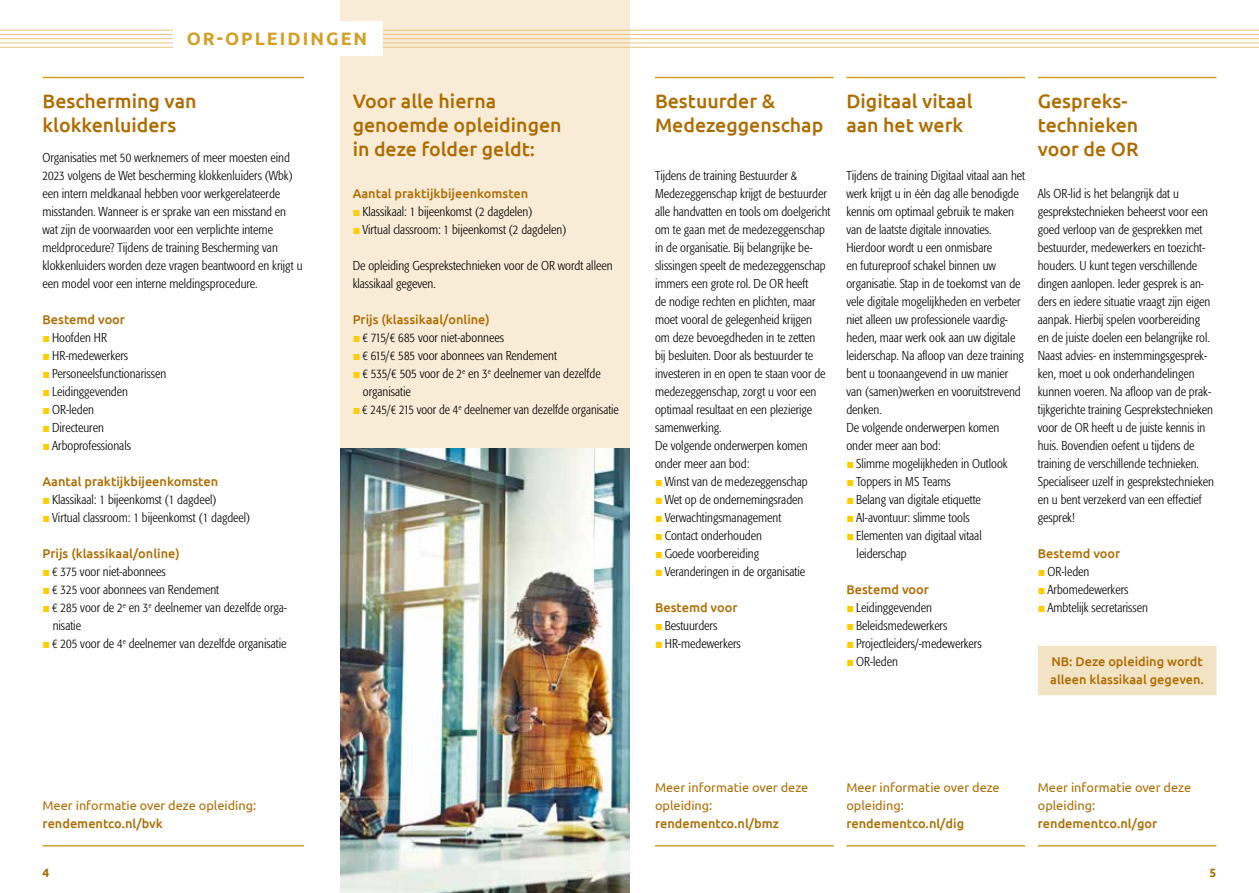
<style>
.page{position:relative;width:1259px;height:893px;background:#fff}
.page>*{position:absolute;margin:0;border:0;box-sizing:border-box;transform-origin:0 0}
.t1{font:500 19.5px/24px "Ubuntu";color:#ad6c00}
.t2{font:700 18px "Ubuntu";letter-spacing:.11em;color:#d1a025}
.t3{font:300 condensed 12.75px/18px "Formata";color:#000}
.t4{font:500 12.75px/18px "Ubuntu";color:#ad6c00}
.t5{font:12.75px/18px "Ubuntu";color:#ad6c00}
.t6{font:700 12px "Ubuntu";color:#ad6c00}
.s1{font-family:"Arial GEO";font-weight:400;font-stretch:normal;color:#fc0}
</style>
<div class="page">
<div style="left:340px;top:0;width:289px;height:853px;background:#f8ecd6"></div>
<hr style="left:0;top:30px;width:1259px;height:1px;background:#eac47d">
<hr style="left:0;top:34px;width:1259px;height:1px;background:#eac47d">
<hr style="left:0;top:38px;width:1259px;height:1px;background:#eac47d">
<hr style="left:0;top:43px;width:1259px;height:1px;background:#eac47d">
<hr style="left:0;top:47px;width:1259px;height:1px;background:#eac47d">
<hr style="left:43px;top:77px;width:261px;height:1px;background:#d1a025">
<hr style="left:43px;top:845px;width:261px;height:2px;background:#d1a025">
<div style="left:173px;top:21px;width:210px;height:35px;background:#fff"></div>
<hr style="left:655px;top:77px;width:178px;height:1px;background:#d1a025">
<hr style="left:655px;top:845px;width:178px;height:2px;background:#d1a025">
<hr style="left:846px;top:77px;width:179px;height:1px;background:#d1a025">
<hr style="left:846px;top:845px;width:179px;height:2px;background:#d1a025">
<hr style="left:1037px;top:77px;width:179px;height:1px;background:#d1a025">
<div style="left:1037px;top:646px;width:179px;height:49px;background:#f1e3c4"></div>
<hr style="left:1037px;top:845px;width:179px;height:2px;background:#d1a025">
<img style="left:340px;top:449px;width:289px;height:444px">
<h2 class="t2" style="left:187px;top:28px;width:182px">OR-OPLEIDINGEN</h2>
<h1 class="t1" style="left:43px;top:88px;width:156px">Bescherming van klokkenluiders</h1>
<p class="t3" style="left:43px;top:149px;width:261px">Organisaties met 50 werknemers of meer moesten eind 2023 volgens de Wet bescherming klokkenluiders (Wbk) een intern meldkanaal hebben voor werkgerelateerde misstanden. Wanneer is er sprake van een misstand en wat zijn de voorwaarden voor een verplichte interne meldprocedure? Tijdens de training Bescherming van klokkenluiders worden deze vragen beantwoord en krijgt u een model voor een interne meldingsprocedure.</p>
<p class="t4" style="left:43px;top:310px;width:84px">Bestemd voor</p>
<p class="t3" style="left:43px;top:329px;width:66px"><span class="s1">■</span> Hoofden HR</p>
<p class="t3" style="left:43px;top:347px;width:87px"><span class="s1">■</span> HR-medewerkers</p>
<p class="t3" style="left:43px;top:365px;width:125px"><span class="s1">■</span> Personeelsfunctionarissen</p>
<p class="t3" style="left:43px;top:383px;width:87px"><span class="s1">■</span> Leidinggevenden</p>
<p class="t3" style="left:43px;top:401px;width:53px"><span class="s1">■</span>OR-leden</p>
<p class="t3" style="left:43px;top:419px;width:63px"><span class="s1">■</span> Directeuren</p>
<p class="t3" style="left:43px;top:437px;width:90px"><span class="s1">■</span> Arboprofessionals</p>
<p class="t4" style="left:43px;top:472px;width:177px">Aantal praktijkbijeenkomsten</p>
<p class="t3" style="left:43px;top:491px;width:175px"><span class="s1">■</span> Klassikaal: 1 bijeenkomst (1 dagdeel)</p>
<p class="t3" style="left:43px;top:509px;width:209px"><span class="s1">■</span> Virtual classroom: 1 bijeenkomst (1 dagdeel)</p>
<p class="t4" style="left:43px;top:544px;width:139px">Prijs (klassikaal/online)</p>
<p class="t3" style="left:43px;top:563px;width:125px"><span class="s1">■</span> € 375 voor niet-abonnees</p>
<p class="t3" style="left:43px;top:581px;width:178px"><span class="s1">■</span> € 325 voor abonnees van Rendement</p>
<p class="t3" style="left:53px;top:599px;width:236px;text-indent:-10px"><span class="s1">■</span> € 285 voor de 2<sup>e</sup> en 3<sup>e</sup> deelnemer van dezelfde orga&shy;nisatie</p>
<p class="t3" style="left:43px;top:635px;width:245px"><span class="s1">■</span> € 205 voor de 4<sup>e</sup> deelnemer van dezelfde organisatie</p>
<h1 class="t1" style="left:353px;top:88px;width:210px">Voor alle hierna genoemde opleidingen in deze folder geldt:</h1>
<h1 class="t1" style="left:846px;top:88px;width:128px">Digitaal vitaal aan het werk</h1>
<p class="t3" style="left:846px;top:167px;width:180px">Tijdens de training Digitaal vitaal aan het werk krijgt u in één dag alle benodigde kennis om optimaal gebruik te maken van de laatste digitale innovaties.<br>Hierdoor wordt u een onmisbare<br>en futureproof schakel binnen uw organisatie. Stap in de toekomst van de vele digitale mogelijkheden en verbeter niet alleen uw professionele vaardig&shy;heden, maar werk ook aan uw digitale leiderschap. Na afloop van deze training bent u toonaangevend in uw manier van (samen)werken en vooruitstrevend denken.<br>De volgende onderwerpen komen onder meer aan bod:</p>
<p class="t3" style="left:846px;top:455px;width:163px"><span class="s1">■</span> Slimme mogelijkheden in Outlook</p>
<p class="t3" style="left:846px;top:473px;width:106px"><span class="s1">■</span> Toppers in MS Teams</p>
<p class="t3" style="left:846px;top:491px;width:136px"><span class="s1">■</span> Belang van digitale etiquette</p>
<p class="t3" style="left:846px;top:509px;width:125px"><span class="s1">■</span> AI-avontuur: slimme tools</p>
<p class="t3" style="left:856px;top:527px;width:127px;text-indent:-10px"><span class="s1">■</span> Elementen van digitaal vitaal leiderschap</p>
<p class="t4" style="left:846px;top:580px;width:84px">Bestemd voor</p>
<p class="t3" style="left:846px;top:599px;width:87px"><span class="s1">■</span> Leidinggevenden</p>
<p class="t3" style="left:846px;top:617px;width:102px"><span class="s1">■</span> Beleidsmedewerkers</p>
<p class="t3" style="left:846px;top:635px;width:137px"><span class="s1">■</span> Projectleiders/-medewerkers</p>
<p class="t3" style="left:846px;top:653px;width:53px"><span class="s1">■</span> OR-leden</p>
<h1 class="t1" style="left:655px;top:88px;width:170px">Bestuurder &amp;<br>Medezeggenschap</h1>
<p class="t3" style="left:655px;top:167px;width:177px">Tijdens de training Bestuurder &amp; Medezeggenschap krijgt de bestuurder alle handvatten en tools om doelgericht om te gaan met de medezeggenschap in de organisatie. Bij belangrijke be&shy;slissingen speelt de medezeggenschap immers een grote rol. De OR heeft<br>de nodige rechten en plichten, maar moet vooral de gelegenheid krijgen<br>om deze bevoegdheden in te zetten<br>bij besluiten. Door als bestuurder te investeren in en open te staan voor de medezeggenschap, zorgt u voor een optimaal resultaat en een plezierige samenwerking.<br>De volgende onderwerpen komen onder meer aan bod:</p>
<p class="t3" style="left:655px;top:473px;width:154px"><span class="s1">■</span> Winst van de medezeggenschap</p>
<p class="t3" style="left:655px;top:491px;width:150px"><span class="s1">■</span> Wet op de ondernemingsraden</p>
<p class="t3" style="left:655px;top:509px;width:128px"><span class="s1">■</span> Verwachtingsmanagement</p>
<p class="t3" style="left:655px;top:527px;width:108px"><span class="s1">■</span> Contact onderhouden</p>
<p class="t3" style="left:655px;top:545px;width:105px"><span class="s1">■</span> Goede voorbereiding</p>
<p class="t3" style="left:655px;top:563px;width:152px"><span class="s1">■</span> Veranderingen in de organisatie</p>
<p class="t4" style="left:655px;top:598px;width:84px">Bestemd voor</p>
<p class="t3" style="left:655px;top:617px;width:64px"><span class="s1">■</span> Bestuurders</p>
<p class="t3" style="left:655px;top:635px;width:87px"><span class="s1">■</span> HR-medewerkers</p>
<p class="t4" style="left:353px;top:184px;width:177px">Aantal praktijkbijeenkomsten</p>
<p class="t3" style="left:353px;top:203px;width:181px"><span class="s1">■</span> Klassikaal: 1 bijeenkomst (2 dagdelen)</p>
<p class="t3" style="left:353px;top:221px;width:215px"><span class="s1">■</span> Virtual classroom: 1 bijeenkomst (2 dagdelen)</p>
<p class="t3" style="left:353px;top:257px;width:261px">De opleiding Gesprekstechnieken voor de OR wordt alleen klassikaal gegeven.</p>
<p class="t4" style="left:353px;top:310px;width:139px">Prijs (klassikaal/online)</p>
<p class="t3" style="left:353px;top:329px;width:153px"><span class="s1">■</span> € 715/€ 685 voor niet-abonnees</p>
<p class="t3" style="left:353px;top:347px;width:206px"><span class="s1">■</span> € 615/€ 585 voor abonnees van Rendement</p>
<p class="t3" style="left:363px;top:365px;width:239px;text-indent:-10px"><span class="s1">■</span> € 535/€ 505 voor de 2<sup>e</sup> en 3<sup>e</sup> deelnemer van dezelfde organisatie</p>
<p class="t3" style="left:353px;top:401px;width:267px"><span class="s1">■</span> € 245/€ 215 voor de 4<sup>e</sup> deelnemer van dezelfde organisatie</p>
<h1 class="t1" style="left:1037px;top:88px;width:102px">Gespreks&shy;technieken voor de OR</h1>
<p class="t3" style="left:1037px;top:185px;width:178px">Als OR-lid is het belangrijk dat u gesprekstechnieken beheerst voor een goed verloop van de gesprekken met bestuurder, medewerkers en toezicht&shy;houders. U kunt tegen verschillende dingen aanlopen. Ieder gesprek is an&shy;ders en iedere situatie vraagt zijn eigen aanpak. Hierbij spelen voorbereiding en de juiste doelen een belangrijke rol.<br>Naast advies- en instemmingsgesprek&shy;ken, moet u ook onderhandelingen kunnen voeren. Na afloop van de prak&shy;tijkgerichte training Gesprekstechnieken voor de OR heeft u de juiste kennis in huis. Bovendien oefent u tijdens de training de verschillende technieken.<br>Specialiseer uzelf in gesprekstechnieken en u bent verzekerd van een effectief gesprek!</p>
<p class="t4" style="left:1037px;top:544px;width:84px">Bestemd voor</p>
<p class="t3" style="left:1037px;top:563px;width:53px"><span class="s1">■</span>OR-leden</p>
<p class="t3" style="left:1037px;top:581px;width:92px"><span class="s1">■</span> Arbomedewerkers</p>
<p class="t3" style="left:1037px;top:599px;width:112px"><span class="s1">■</span> Ambtelijk secretarissen</p>
<p class="t4" style="left:1050px;top:652px;width:155px">NB: Deze opleiding wordt alleen klassikaal gegeven.</p>
<p class="t5" style="left:846px;top:778px;width:155px">Meer informatie over deze opleiding:</p>
<p class="t4" style="left:846px;top:814px;width:119px">rendementco.nl/dig</p>
<p class="t5" style="left:1037px;top:778px;width:155px">Meer informatie over deze opleiding:</p>
<p class="t4" style="left:1037px;top:814px;width:121px">rendementco.nl/gor</p>
<p class="t5" style="left:655px;top:778px;width:155px">Meer informatie over deze opleiding:</p>
<p class="t4" style="left:655px;top:814px;width:125px">rendementco.nl/bmz</p>
<p class="t5" style="left:43px;top:796px;width:215px">Meer informatie over deze opleiding:</p>
<p class="t4" style="left:43px;top:814px;width:122px">rendementco.nl/bvk</p>
<p class="t6" style="left:43px;top:865px;width:8px">4</p>
<p class="t6" style="left:1209px;top:865px;width:8px">5</p>
</div>
